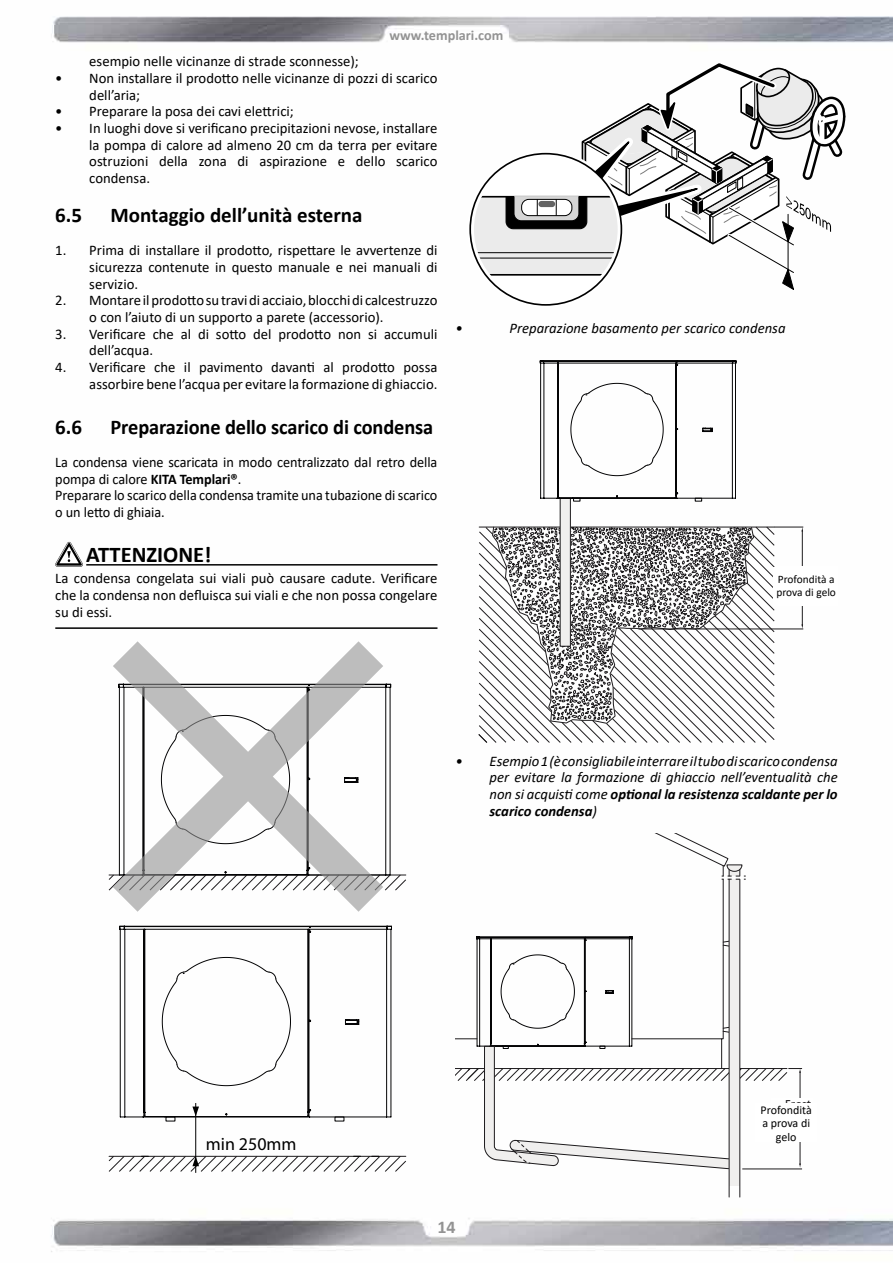
<style>
.page{position:relative;width:893px;height:1263px;background:#fff}
.page>*{position:absolute;margin:0;border:0;box-sizing:border-box;transform-origin:0 0}
.t1{font:700 22.5px "Calibri";color:#000}
.t2{font:700 21px "Calibri";letter-spacing:-.005em;color:#000}
.t3{font:18px "Myriad Pro";color:#000}
.t4{font:700 18px "Calibri";color:#939393}
.t5{font:14.7px/16.6px "Calibri";color:#000}
.t6{font:italic 14.7px/16.6px "Calibri";color:#000;text-align:justify}
.t7{font:700 14.25px "Calibri";color:#939393}
.t8{font:12px/13.5px "Calibri";color:#000;text-align:center}
.t9{font:11.85px/14.2px "Frutiger";color:#1d1b1d;text-align:center}
.t10{font:11.4px/12.8px "Calibri";color:#000}
.t11{font:11.25px/13.5px "Frutiger";color:#1d1b1d;text-align:center}
.s1{font-weight:700}
</style>
<div class="page">
<img style="left:51px;top:16px;width:842px;height:1236px">
<hr style="left:86px;top:564px;width:351px;height:1px;background:#000">
<svg style="left:55px;top:542px;width:28px;height:25px"></svg>
<hr style="left:55px;top:627px;width:382px;height:2px;background:#000">
<svg style="left:108px;top:874px;width:298px;height:17px"></svg>
<svg style="left:383px;top:684px;width:8px;height:191px"></svg>
<svg style="left:113px;top:641px;width:270px;height:271px"></svg>
<hr style="left:195px;top:1103px;width:1px;height:70px;background:#000">
<svg style="left:108px;top:1156px;width:298px;height:16px"></svg>
<svg style="left:119px;top:926px;width:273px;height:231px"></svg>
<svg style="left:162px;top:957px;width:129px;height:129px"></svg>
<svg style="left:166px;top:1117px;width:9px;height:4px"></svg>
<svg style="left:335px;top:1117px;width:9px;height:4px"></svg>
<svg style="left:455px;top:54px;width:397px;height:262px"></svg>
<div style="left:560px;top:498px;width:10px;height:148px;background:#f0efee"></div>
<div style="left:560px;top:498px;width:11px;height:149px;border:1px solid #1d1b1d"></div>
<svg style="left:478px;top:526px;width:325px;height:217px"></svg>
<hr style="left:639px;top:629px;width:164px;height:1px;background:#1d1b1d">
<div style="left:773px;top:568px;width:64px;height:38px;background:#fff"></div>
<svg style="left:540px;top:360px;width:196px;height:141px"></svg>
<div style="left:775px;top:566px;width:62px;height:39px;background:#fff"></div>
<div style="left:729px;top:879px;width:11px;height:307px;background:#f0efee"></div>
<hr style="left:739px;top:879px;width:1px;height:318px;background:#1d1b1d">
<hr style="left:729px;top:879px;width:1px;height:318px;background:#1d1b1d">
<hr style="left:742px;top:1169px;width:60px;height:1px;background:#1d1b1d">
<svg style="left:455px;top:833px;width:347px;height:336px"></svg>
<div style="left:771px;top:1098px;width:42px;height:43px;background:#fff"></div>
<div style="left:755px;top:1103px;width:62px;height:39px;background:#fff"></div>
<p class="t7" style="left:390px;top:25px;width:115px">www.templari.com</p>
<p class="t5" style="left:89px;top:53px;width:271px">esempio nelle vicinanze di strade sconnesse);</p>
<p class="t5" style="left:89px;top:69px;width:350px;text-indent:-34px">• Non installare il prodotto nelle vicinanze di pozzi di scarico dell’aria;</p>
<p class="t5" style="left:55px;top:103px;width:240px">• Preparare la posa dei cavi elettrici;</p>
<p class="t5" style="left:89px;top:119px;width:350px;text-align:justify;text-indent:-34px">• In luoghi dove si verificano precipitazioni nevose, installare la pompa di calore ad almeno 20 cm da terra per evitare ostruzioni della zona di aspirazione e dello scarico condensa.</p>
<h2 class="t2" style="left:55px;top:200px;width:28px">6.5</h2>
<h2 class="t2" style="left:111px;top:200px;width:253px">Montaggio dell’unità esterna</h2>
<p class="t5" style="left:89px;top:242px;width:350px;text-align:justify;text-indent:-34px">1. Prima di installare il prodotto, rispettare le avvertenze di sicurezza contenute in questo manuale e nei manuali di servizio.</p>
<p class="t5" style="left:89px;top:292px;width:350px;text-indent:-34px">2. Montare il prodotto su travi di acciaio, blocchi di calcestruzzo o con l’aiuto di un supporto a parete (accessorio).</p>
<p class="t5" style="left:89px;top:325px;width:350px;text-indent:-34px">3. Verificare che al di sotto del prodotto non si accumuli dell’acqua.</p>
<p class="t5" style="left:55px;top:358px;width:384px;text-align:right">4. Verificare che il pavimento davanti al prodotto possa assorbire bene l’acqua per evitare la formazione di ghiaccio.</p>
<h2 class="t2" style="left:55px;top:412px;width:28px">6.6</h2>
<h2 class="t2" style="left:111px;top:412px;width:324px">Preparazione dello scarico di condensa</h2>
<p class="t5" style="left:55px;top:453px;width:384px">La condensa viene scaricata in modo centralizzato dal retro della pompa di calore <span class="s1">KITA Templari®</span>.<br>Preparare lo scarico della condensa tramite una tubazione di scarico o un letto di ghiaia.</p>
<h1 class="t1" style="left:86px;top:539px;width:127px">ATTENZIONE!</h1>
<p class="t5" style="left:55px;top:570px;width:384px;text-align:justify">La condensa congelata sui viali può causare cadute. Verificare che la condensa non defluisca sui viali e che non possa congelare su di essi.</p>
<p class="t6" style="left:455px;top:319px;width:9px">•</p>
<p class="t6" style="left:509px;top:319px;width:278px">Preparazione basamento per scarico condensa</p>
<p class="t10" style="left:776px;top:573px;width:61px">Profondità a prova di gelo</p>
<p class="t11" style="left:776px;top:573px;width:60px">Frost proof depth</p>
<p class="t6" style="left:489px;top:752px;width:350px;text-indent:-34px">• Esempio 1 (è consigliabile interrare il tubo di scarico condensa per evitare la formazione di ghiaccio nell’eventualità che non si acquisti come <span class="s1">optional la resistenza scaldante per lo scarico condensa</span>)</p>
<p class="t9" style="left:801px;top:755px;width:63px">Frost proof depth</p>
<p class="t3" style="left:206px;top:1132px;width:92px">min 250mm</p>
<p class="t11" style="left:783px;top:1097px;width:31px;text-align:left">Frost proof</p>
<p class="t8" style="left:761px;top:1102px;width:53px">Profondità a prova di gelo</p>
<p class="t4" style="left:437px;top:1214px;width:20px">14</p>
</div>
